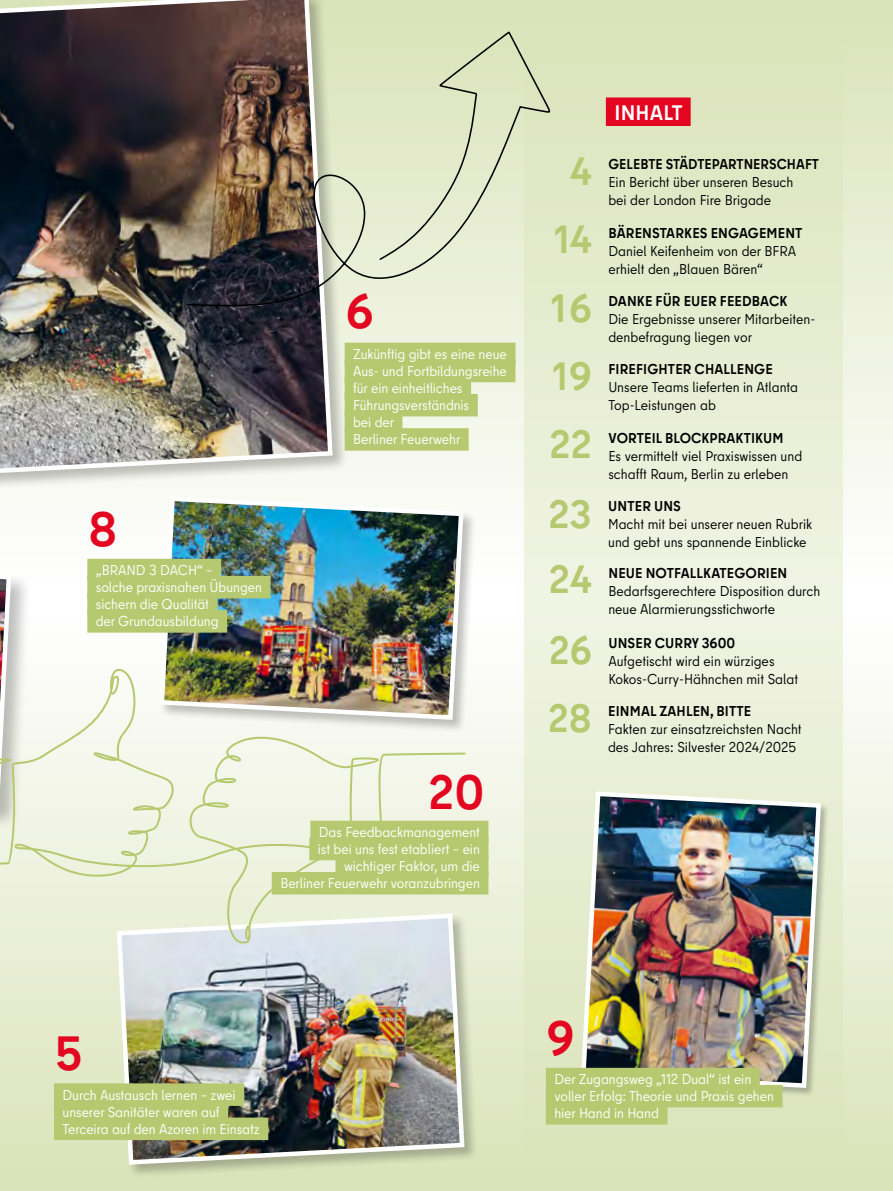
<style>
.page{position:relative;width:893px;height:1191px;background:#fff}
.page>*{position:absolute;margin:0;border:0;box-sizing:border-box;transform-origin:0 0}
.Seitenzahl_Foto{font:700 48px "Berlin Type";color:#e40521}
.Seitenzahl{font:700 39.3px "Berlin Type";color:#b7c970}
.H1_2{font:700 21px "Berlin Type";letter-spacing:.01em;color:#fff}
.Inhalt_Text{font:14.25px/18px "Berlin Type";color:#000}
.Inhalt_Zweitfarbe{font:14.25px "Berlin Type";letter-spacing:-.005em;color:#fff}
.INHALT_HEAD{font:700 14.25px "Berlin Type";letter-spacing:.01em;color:#000}
.INHALT_HEAD-2{font:700 14.25px "Berlin Type";letter-spacing:.01em;color:#000;scale:.96 1}
</style>
<div class="page">
<div style="left:0;top:0;width:893px;height:582px;background:linear-gradient(to bottom,#dae2b7,#fefefd)"></div>
<div style="left:0;top:616px;width:893px;height:575px;background:linear-gradient(to bottom,#fefefd,#dae2b8)"></div>
<div style="left:0;top:0;width:348px;height:506px;background:#000;opacity:.25"></div>
<img style="left:0;top:0;width:335px;height:493px">
<div style="left:0;top:556px;width:32px;height:273px;background:#000;opacity:.25"></div>
<svg style="left:0;top:556px;width:14px;height:113px"></svg>
<svg style="left:524px;top:0;width:319px;height:1191px;background:#e5ebcf"></svg>
<div style="left:580px;top:790px;width:250px;height:306px;background:#000;opacity:.25"></div>
<img style="left:579px;top:789px;width:244px;height:301px">
<div style="left:345px;top:343px;width:170px;height:22px;background:#b7c970"></div>
<div style="left:345px;top:360px;width:170px;height:22px;background:#b7c970"></div>
<div style="left:345px;top:377px;width:126px;height:22px;background:#b7c970"></div>
<div style="left:345px;top:394px;width:133px;height:22px;background:#b7c970"></div>
<div style="left:345px;top:411px;width:57px;height:22px;background:#b7c970"></div>
<div style="left:345px;top:428px;width:124px;height:23px;background:#b7c970"></div>
<div style="left:115px;top:912px;width:363px;height:266px;background:#000;opacity:.25"></div>
<img style="left:114px;top:911px;width:353px;height:256px">
<div style="left:158px;top:495px;width:319px;height:238px;background:#000;opacity:.25"></div>
<img style="left:157px;top:494px;width:309px;height:175px">
<div style="left:54px;top:1083px;width:190px;height:22px;background:#b7c970"></div>
<div style="left:54px;top:1100px;width:174px;height:23px;background:#b7c970"></div>
<div style="left:54px;top:1117px;width:214px;height:23px;background:#b7c970"></div>
<div style="left:87px;top:559px;width:134px;height:22px;background:#b7c970"></div>
<div style="left:87px;top:576px;width:184px;height:22px;background:#b7c970"></div>
<div style="left:87px;top:593px;width:131px;height:22px;background:#b7c970"></div>
<div style="left:87px;top:610px;width:140px;height:22px;background:#b7c970"></div>
<svg style="left:0;top:669px;width:466px;height:274px"></svg>
<div style="left:310px;top:820px;width:178px;height:23px;background:#b7c970"></div>
<div style="left:309px;top:837px;width:179px;height:23px;background:#b7c970"></div>
<div style="left:335px;top:855px;width:153px;height:22px;background:#b7c970"></div>
<div style="left:272px;top:872px;width:216px;height:22px;background:#b7c970"></div>
<div style="left:546px;top:1067px;width:214px;height:23px;background:#b7c970"></div>
<div style="left:546px;top:1085px;width:237px;height:22px;background:#b7c970"></div>
<div style="left:546px;top:1102px;width:121px;height:22px;background:#b7c970"></div>
<img style="left:185px;top:30px;width:368px;height:278px">
<div style="left:606px;top:97px;width:85px;height:29px;background:#e40521"></div>
<p class="Seitenzahl_Foto" style="left:88px;top:498px;width:30px">8</p>
<p class="Inhalt_Zweitfarbe" style="left:96px;top:561px;width:118px">„BRAND 3 DACH“ –</p>
<p class="Inhalt_Zweitfarbe" style="left:96px;top:578px;width:168px">solche praxisnahen Übungen</p>
<p class="Inhalt_Zweitfarbe" style="left:96px;top:595px;width:115px">sichern die Qualität</p>
<p class="Inhalt_Zweitfarbe" style="left:96px;top:612px;width:124px">der Grundausbildung</p>
<p class="Seitenzahl_Foto" style="left:346px;top:280px;width:29px">6</p>
<p class="Inhalt_Zweitfarbe" style="left:353px;top:345px;width:155px">Zukünftig gibt es eine neue</p>
<p class="Inhalt_Zweitfarbe" style="left:353px;top:362px;width:155px">Aus- und Fortbildungsreihe</p>
<p class="Inhalt_Zweitfarbe" style="left:353px;top:379px;width:111px">für ein einheitliches</p>
<p class="Inhalt_Zweitfarbe" style="left:353px;top:396px;width:118px">Führungsverständnis</p>
<p class="Inhalt_Zweitfarbe" style="left:353px;top:413px;width:43px">bei der</p>
<p class="Inhalt_Zweitfarbe" style="left:353px;top:430px;width:109px">Berliner Feuerwehr</p>
<p class="Seitenzahl_Foto" style="left:429px;top:761px;width:57px">20</p>
<p class="Inhalt_Zweitfarbe" style="left:319px;top:823px;width:163px">Das Feedbackmanagement</p>
<p class="Inhalt_Zweitfarbe" style="left:318px;top:840px;width:163px">ist bei uns fest etabliert – ein</p>
<p class="Inhalt_Zweitfarbe" style="left:344px;top:857px;width:137px">wichtiger Faktor, um die</p>
<p class="Inhalt_Zweitfarbe" style="left:280px;top:874px;width:201px">Berliner Feuerwehr voranzubringen</p>
<h1 class="H1_2" style="left:614px;top:99px;width:70px">INHALT</h1>
<p class="Seitenzahl" style="left:570px;top:146px;width:24px">4</p>
<h2 class="INHALT_HEAD-2" style="left:608px;top:155px;width:221px">GELEBTE STÄDTEPARTNERSCHAFT</h2>
<p class="Inhalt_Text" style="left:608px;top:173px;width:187px">Ein Bericht über unseren Besuch bei der London Fire Brigade</p>
<p class="Seitenzahl" style="left:555px;top:214px;width:39px">14</p>
<h2 class="INHALT_HEAD" style="left:608px;top:223px;width:196px">BÄRENSTARKES ENGAGEMENT</h2>
<p class="Inhalt_Text" style="left:608px;top:242px;width:189px">Daniel Keifenheim von der BFRA</p>
<p class="Inhalt_Text" style="left:608px;top:260px;width:156px">erhielt den „Blauen Bären“</p>
<p class="Seitenzahl" style="left:551px;top:283px;width:42px">16</p>
<h2 class="INHALT_HEAD" style="left:608px;top:292px;width:180px">DANKE FÜR EUER FEEDBACK</h2>
<p class="Inhalt_Text" style="left:608px;top:310px;width:209px">Die Ergebnisse unserer Mitarbeiten&shy;denbefragung liegen vor</p>
<p class="Seitenzahl" style="left:553px;top:351px;width:41px">19</p>
<h2 class="INHALT_HEAD" style="left:608px;top:360px;width:166px">FIREFIGHTER CHALLENGE</h2>
<p class="Inhalt_Text" style="left:608px;top:378px;width:191px">Unsere Teams lieferten in Atlanta<br>Top-Leistungen ab</p>
<p class="Seitenzahl" style="left:550px;top:419px;width:44px">22</p>
<h2 class="INHALT_HEAD" style="left:608px;top:429px;width:177px">VORTEIL BLOCKPRAKTIKUM</h2>
<p class="Inhalt_Text" style="left:608px;top:447px;width:195px">Es vermittelt viel Praxiswissen und schafft Raum, Berlin zu erleben</p>
<p class="Seitenzahl" style="left:548px;top:488px;width:45px">23</p>
<h2 class="INHALT_HEAD" style="left:608px;top:497px;width:74px">UNTER UNS</h2>
<p class="Inhalt_Text" style="left:608px;top:515px;width:206px">Macht mit bei unserer neuen Rubrik</p>
<p class="Inhalt_Text" style="left:608px;top:533px;width:200px">und gebt uns spannende Einblicke</p>
<p class="Seitenzahl" style="left:549px;top:554px;width:45px">24</p>
<h2 class="INHALT_HEAD" style="left:608px;top:564px;width:180px">NEUE NOTFALLKATEGORIEN</h2>
<p class="Inhalt_Text" style="left:608px;top:582px;width:213px">Bedarfsgerechtere Disposition durch neue Alarmierungsstichworte</p>
<p class="Seitenzahl" style="left:549px;top:624px;width:44px">26</p>
<h2 class="INHALT_HEAD" style="left:608px;top:634px;width:128px">UNSER CURRY 3600</h2>
<p class="Inhalt_Text" style="left:608px;top:652px;width:191px">Aufgetischt wird ein würziges<br>Kokos-Curry-Hähnchen mit Salat</p>
<p class="Seitenzahl" style="left:548px;top:693px;width:45px">28</p>
<h2 class="INHALT_HEAD" style="left:608px;top:702px;width:144px">EINMAL ZAHLEN, BITTE</h2>
<p class="Inhalt_Text" style="left:608px;top:720px;width:195px">Fakten zur einsatzreichsten Nacht des Jahres: Silvester 2024/2025</p>
<p class="Seitenzahl_Foto" style="left:55px;top:1022px;width:29px">5</p>
<p class="Inhalt_Zweitfarbe" style="left:63px;top:1085px;width:175px">Durch Austausch lernen – zwei</p>
<p class="Inhalt_Zweitfarbe" style="left:63px;top:1102px;width:159px">unserer Sanitäter waren auf</p>
<p class="Inhalt_Zweitfarbe" style="left:63px;top:1119px;width:199px">Terceira auf den Azoren im Einsatz</p>
<p class="Seitenzahl_Foto" style="left:547px;top:1007px;width:29px">9</p>
<p class="Inhalt_Zweitfarbe" style="left:554px;top:1070px;width:198px">Der Zugangsweg „112 Dual“ ist ein</p>
<p class="Inhalt_Zweitfarbe" style="left:554px;top:1087px;width:221px">voller Erfolg: Theorie und Praxis gehen</p>
<p class="Inhalt_Zweitfarbe" style="left:554px;top:1104px;width:106px">hier Hand in Hand</p>
</div>
